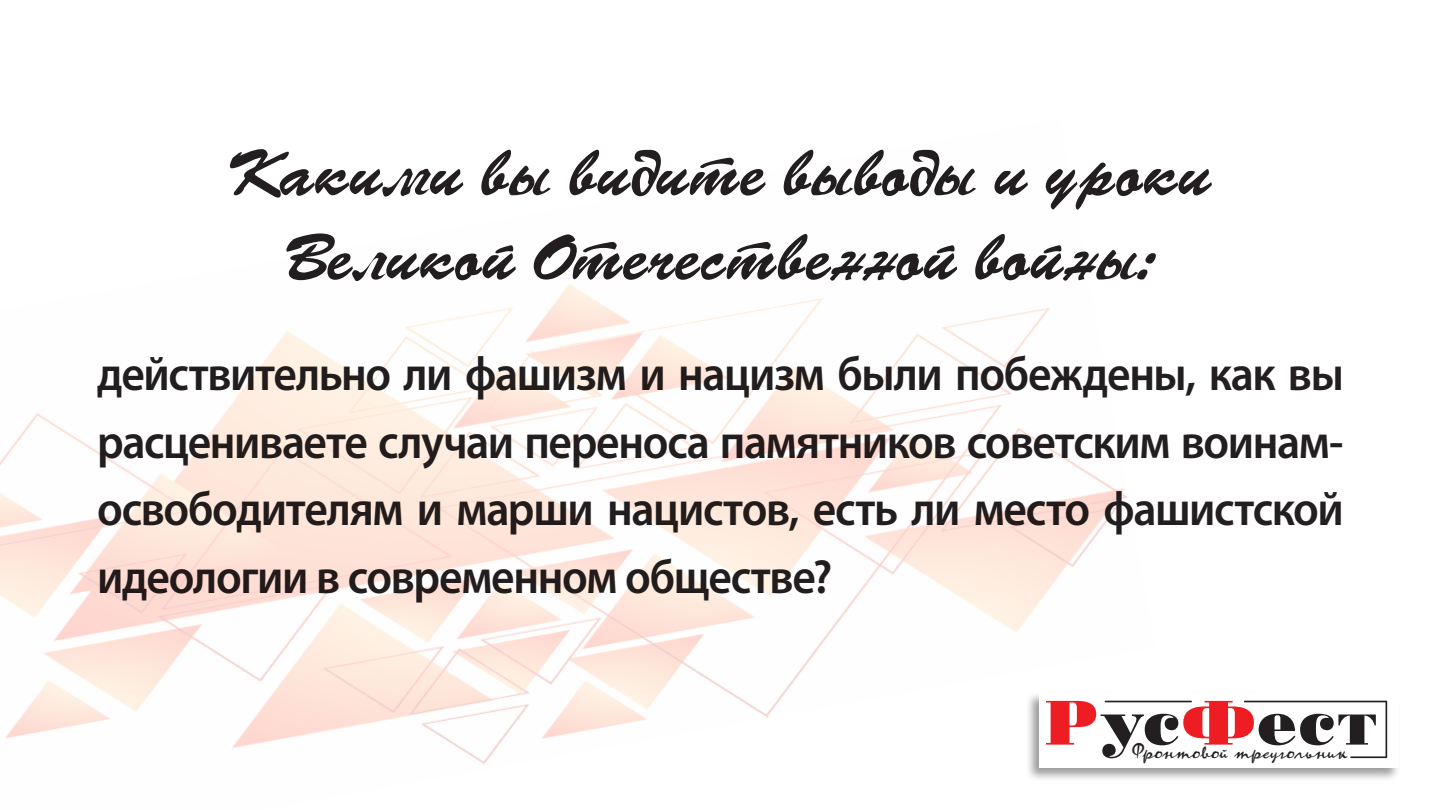
<style>
.page{position:relative;width:1441px;height:810px;background:#fff}
.page>*{position:absolute;margin:0;border:0;box-sizing:border-box;transform-origin:0 0}
.t1{font:70.2px/84.3px "Brush Script";letter-spacing:-.035em;color:#231f20;text-align:center}
.t2{font:62.4px "Standard Poster C";letter-spacing:.02em;color:#231f20}
.t3{font:600 48px/67.5px "Myriad Pro";letter-spacing:-.03em;color:#231f20;text-align:justify;scale:.95 1}
.t4{font:17.4px "Kisty AC";letter-spacing:.04em;color:#231f20;scale:1.11 1}
.s1{color:#ee1d23}
.s2{font-size:23.25px}
</style>
<div class="page">
<div style="left:1024px;top:691px;width:376px;height:91px;background:#231f20;opacity:.45"></div>
<div style="left:1038px;top:693px;width:360px;height:74px;background:#fff"></div>
<hr style="left:1350px;top:756px;width:36px;height:2px;background:#231f20">
<hr style="left:1244px;top:701px;width:142px;height:1px;background:#231f20">
<hr style="left:1385px;top:702px;width:1px;height:55px;background:#231f20">
<hr style="left:1105px;top:701px;width:85px;height:1px;background:#231f20">
<img style="left:0;top:284px;width:1155px;height:498px">
<p class="t1" style="left:233px;top:133px;width:982px">Какими вы видите выводы и уроки<br>Великой Отечественной войны:</p>
<p class="t3" style="left:97px;top:339px;width:1313px">действительно ли фашизм и нацизм были побеждены, как вы расцениваете случаи переноса памятников советским воинам&shy;освободителям и марши нацистов, есть ли место фашистской идеологии в современном обществе?</p>
<p class="t2" style="left:1043px;top:691px;width:335px"><span class="s1">Р</span>ус<span class="s1">Ф</span>ест</p>
<p class="t4" style="left:1130px;top:743px;width:196px"><span class="s2">Ф</span>ронтовой треугольник</p>
</div>
